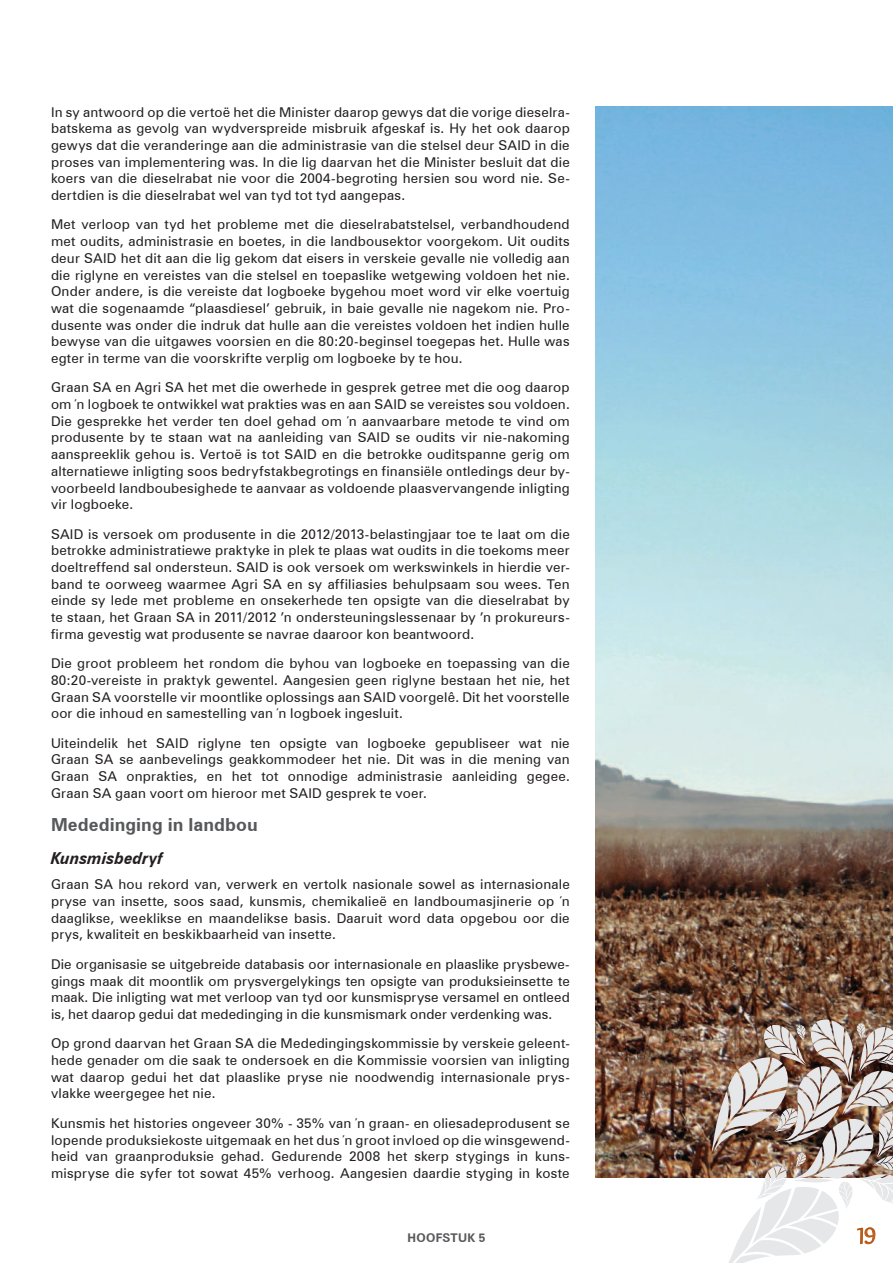
<style>
.page{position:relative;width:893px;height:1263px;background:#fff}
.page>*{position:absolute;margin:0;border:0;box-sizing:border-box;transform-origin:0 0}
.t1{font:27px "Gabriola";color:#b95814}
.t2{font:700 18px "Zurich BT";color:#57585a}
.t3{font:italic 700 16.5px "Zurich BT";letter-spacing:.01em;color:#231f20;scale:.95 1}
.t4{font:13.5px/16.6px "Zurich BT";letter-spacing:.015em;color:#231f20;text-align:justify}
.t5{font:700 12px "Zurich BT";letter-spacing:.02em;color:#57585a}
</style>
<div class="page">
<img style="left:595px;top:106px;width:298px;height:1072px">
<img style="left:711px;top:1019px;width:182px;height:244px">
<p class="t4" style="left:51px;top:103px;width:520px">In sy antwoord op die vertoë het die Minister daarop gewys dat die vorige dieselra&shy;batskema as gevolg van wydverspreide misbruik afgeskaf is. Hy het ook daarop gewys dat die veranderinge aan die administrasie van die stelsel deur SAID in die proses van implementering was. In die lig daarvan het die Minister besluit dat die koers van die dieselrabat nie voor die 2004-begroting hersien sou word nie. Se&shy;dertdien is die dieselrabat wel van tyd tot tyd aangepas.</p>
<p class="t4" style="left:51px;top:216px;width:520px">Met verloop van tyd het probleme met die dieselrabatstelsel, verbandhoudend met oudits, administrasie en boetes, in die landbousektor voorgekom. Uit oudits deur SAID het dit aan die lig gekom dat eisers in verskeie gevalle nie volledig aan die riglyne en vereistes van die stelsel en toepaslike wetgewing voldoen het nie.<br>Onder andere, is die vereiste dat logboeke bygehou moet word vir elke voertuig wat die sogenaamde “plaasdiesel’ gebruik, in baie gevalle nie nagekom nie. Pro&shy;dusente was onder die indruk dat hulle aan die vereistes voldoen het indien hulle bewyse van die uitgawes voorsien en die 80:20-beginsel toegepas het. Hulle was egter in terme van die voorskrifte verplig om logboeke by te hou.</p>
<p class="t4" style="left:51px;top:379px;width:520px">Graan SA en Agri SA het met die owerhede in gesprek getree met die oog daarop om ŉ logboek te ontwikkel wat prakties was en aan SAID se vereistes sou voldoen.<br>Die gesprekke het verder ten doel gehad om ŉ aanvaarbare metode te vind om produsente by te staan wat na aanleiding van SAID se oudits vir nie-nakoming aanspreeklik gehou is. Vertoë is tot SAID en die betrokke ouditspanne gerig om alternatiewe inligting soos bedryfstakbegrotings en finansiële ontledings deur by&shy;voorbeeld landboubesighede te aanvaar as voldoende plaasvervangende inligting vir logboeke.</p>
<p class="t4" style="left:51px;top:525px;width:520px">SAID is versoek om produsente in die 2012/2013-belastingjaar toe te laat om die betrokke administratiewe praktyke in plek te plaas wat oudits in die toekoms meer doeltreffend sal ondersteun. SAID is ook versoek om werkswinkels in hierdie ver&shy;band te oorweeg waarmee Agri SA en sy affiliasies behulpsaam sou wees. Ten einde sy lede met probleme en onsekerhede ten opsigte van die dieselrabat by te staan, het Graan SA in 2011/2012 ’n ondersteuningslessenaar by ’n prokureurs&shy;firma gevestig wat produsente se navrae daaroor kon beantwoord.</p>
<p class="t4" style="left:51px;top:654px;width:520px">Die groot probleem het rondom die byhou van logboeke en toepassing van die 80:20-vereiste in praktyk gewentel. Aangesien geen riglyne bestaan het nie, het Graan SA voorstelle vir moontlike oplossings aan SAID voorgelê. Dit het voorstelle oor die inhoud en samestelling van ŉ logboek ingesluit.</p>
<p class="t4" style="left:51px;top:734px;width:520px">Uiteindelik het SAID riglyne ten opsigte van logboeke gepubliseer wat nie Graan SA se aanbevelings geakkommodeer het nie. Dit was in die mening van Graan SA onprakties, en het tot onnodige administrasie aanleiding gegee.<br>Graan SA gaan voort om hieroor met SAID gesprek te voer.</p>
<h2 class="t2" style="left:51px;top:812px;width:208px">Mededinging in landbou</h2>
<p class="t3" style="left:51px;top:846px;width:119px">Kunsmisbedryf</p>
<p class="t4" style="left:51px;top:876px;width:520px">Graan SA hou rekord van, verwerk en vertolk nasionale sowel as internasionale pryse van insette, soos saad, kunsmis, chemikalieë en landboumasjinerie op ŉ daaglikse, weeklikse en maandelikse basis. Daaruit word data opgebou oor die prys, kwaliteit en beskikbaarheid van insette.</p>
<p class="t4" style="left:51px;top:955px;width:520px">Die organisasie se uitgebreide databasis oor internasionale en plaaslike prysbewe&shy;gings maak dit moontlik om prysvergelykings ten opsigte van produksieinsette te maak. Die inligting wat met verloop van tyd oor kunsmispryse versamel en ontleed is, het daarop gedui dat mededinging in die kunsmismark onder verdenking was.</p>
<p class="t4" style="left:51px;top:1035px;width:520px">Op grond daarvan het Graan SA die Mededingingskommissie by verskeie geleent&shy;hede genader om die saak te ondersoek en die Kommissie voorsien van inligting wat daarop gedui het dat plaaslike pryse nie noodwendig internasionale prys&shy;vlakke weergegee het nie.</p>
<p class="t4" style="left:51px;top:1114px;width:520px">Kunsmis het histories ongeveer 30% - 35% van ŉ graan- en oliesadeprodusent se lopende produksiekoste uitgemaak en het dus ŉ groot invloed op die winsgewend&shy;heid van graanproduksie gehad. Gedurende 2008 het skerp stygings in kuns&shy;mispryse die syfer tot sowat 45% verhoog. Aangesien daardie styging in koste</p>
<p class="t5" style="left:408px;top:1229px;width:79px">Hoofstuk 5</p>
<h1 class="t1" style="left:857px;top:1218px;width:20px">19</h1>
</div>
